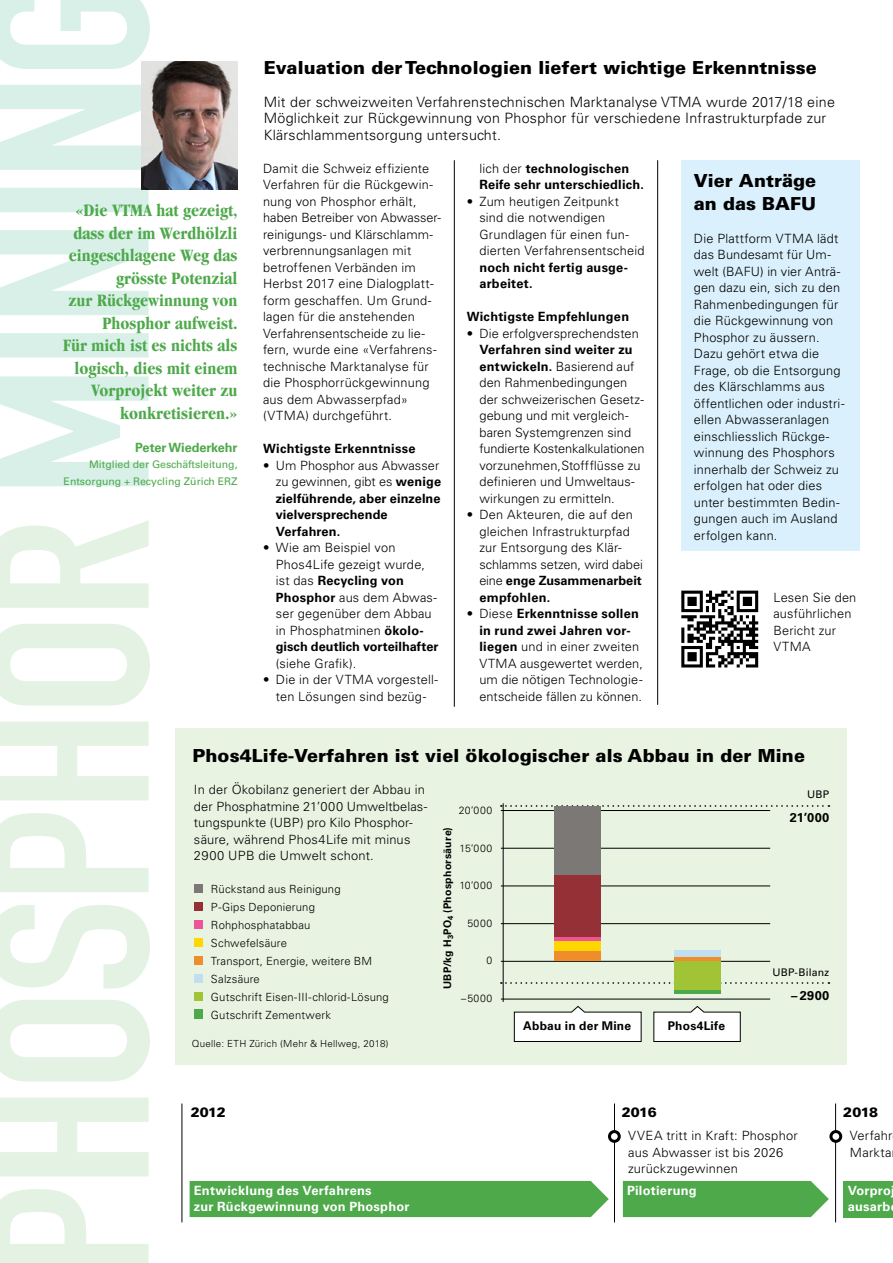
<style>
.page{position:relative;width:893px;height:1263px;background:#fff}
.page>*{position:absolute;margin:0;border:0;box-sizing:border-box;transform-origin:0 0}
.t1{font:700 condensed 18px/22.5px "Garamond LT";color:#4da94a;text-align:right}
.t2{font:900 18px/22.5px "Univers LT";letter-spacing:.005em;color:#000}
.t3{font:300 14.25px/16.5px "Univers LT";letter-spacing:.02em;color:#000}
.t4{font:900 13.5px "Univers LT";letter-spacing:-.04em;color:#000}
.t5{font:300 12.75px/16.5px "Univers LT";letter-spacing:.015em;color:#000}
.t6{font:700 12.75px/16.5px "Univers LT";letter-spacing:.015em;color:#000}
.t7{font:700 12.75px/16.5px "Univers LT";letter-spacing:.02em;color:#fff}
.t8{font:700 12.75px "Univers LT";color:#4da94a}
.t9{font:700 12px "Univers LT";letter-spacing:.02em;color:#000}
.t10{font:300 11.25px/18px "Univers LT";letter-spacing:.015em;color:#000}
.t11{font:10.5px/16.5px "Univers LT";color:#4da94a;text-align:right}
.t12{font:300 10.5px "Univers LT";letter-spacing:.055em;color:#000}
.t13{font:700 10.5px "Univers LT";letter-spacing:.025em;color:#000}
.t14{font:10.5px "Univers LT";letter-spacing:.015em;color:#000}
.t15{font:300 9.75px "Univers LT";letter-spacing:.025em;color:#000}
.s1{font-weight:300}
.s2{font-weight:700}
</style>
<div class="page">
<div style="left:175px;top:728px;width:672px;height:337px;background:#e8f3e1"></div>
<svg style="left:514px;top:1006px;width:128px;height:36px;background:#eaebe9"></svg>
<svg style="left:653px;top:1006px;width:88px;height:36px;background:#e8eae7"></svg>
<svg style="left:0;top:521px;width:150px;height:742px;fill:#e4f2e4"></svg>
<svg style="left:0;top:0;width:150px;height:486px;fill:#d9f0e9"></svg>
<div style="left:681px;top:160px;width:178px;height:390px;background:#daf0fc"></div>
<hr style="left:454px;top:160px;width:1px;height:547px;background:#000">
<hr style="left:657px;top:160px;width:1px;height:545px;background:#000">
<img style="left:142px;top:62px;width:96px;height:127px">
<hr style="left:182px;top:1103px;width:1px;height:119px;background:#000">
<hr style="left:614px;top:1103px;width:1px;height:119px;background:#000">
<hr style="left:835px;top:1103px;width:1px;height:119px;background:#000">
<div style="left:190px;top:1181px;width:419px;height:36px;background:#4da94a"></div>
<div style="left:843px;top:1181px;width:50px;height:36px;background:#4da94a"></div>
<div style="left:623px;top:1181px;width:206px;height:36px;background:#4da94a"></div>
<div style="left:831px;top:1131px;width:10px;height:10px;background:#fff;border-radius:50%"></div>
<div style="left:829px;top:1130px;width:13px;height:13px;border:3px solid #000;border-radius:50%"></div>
<div style="left:609px;top:1131px;width:10px;height:10px;background:#fff;border-radius:50%"></div>
<div style="left:608px;top:1130px;width:13px;height:13px;border:3px solid #000;border-radius:50%"></div>
<div style="left:194px;top:884px;width:8px;height:9px;background:#7b7876"></div>
<div style="left:194px;top:902px;width:8px;height:9px;background:#963037"></div>
<div style="left:194px;top:920px;width:8px;height:9px;background:#ec5597"></div>
<div style="left:194px;top:938px;width:8px;height:9px;background:#ffd700"></div>
<div style="left:194px;top:956px;width:8px;height:9px;background:#ef8d2d"></div>
<div style="left:194px;top:974px;width:8px;height:9px;background:#c1e0ef"></div>
<div style="left:194px;top:992px;width:8px;height:9px;background:#a1c436"></div>
<div style="left:194px;top:1009px;width:8px;height:10px;background:#4da94a"></div>
<hr style="left:501px;top:810px;width:269px;height:1px;background:#000">
<hr style="left:501px;top:848px;width:269px;height:1px;background:#000">
<hr style="left:501px;top:886px;width:269px;height:1px;background:#000">
<hr style="left:501px;top:923px;width:269px;height:1px;background:#000">
<hr style="left:501px;top:961px;width:269px;height:1px;background:#000">
<hr style="left:501px;top:999px;width:269px;height:1px;background:#000">
<svg style="left:501px;top:982px;width:328px;height:2px"></svg>
<svg style="left:501px;top:805px;width:328px;height:2px"></svg>
<div style="left:554px;top:806px;width:47px;height:68px;background:#7b7876"></div>
<div style="left:554px;top:874px;width:47px;height:63px;background:#963037"></div>
<hr style="left:554px;top:937px;width:47px;height:4px;background:#ec5597">
<div style="left:554px;top:941px;width:47px;height:11px;background:#ffd700"></div>
<div style="left:554px;top:952px;width:47px;height:9px;background:#ef8d2d"></div>
<div style="left:674px;top:951px;width:46px;height:7px;background:#c1e0ef"></div>
<hr style="left:674px;top:958px;width:46px;height:3px;background:#ef8d2d">
<div style="left:674px;top:961px;width:46px;height:29px;background:#a1c436"></div>
<hr style="left:674px;top:990px;width:46px;height:4px;background:#4da94a">
<hr style="left:503px;top:803px;width:1px;height:199px;background:#000">
<svg style="left:681px;top:591px;width:77px;height:76px"></svg>
<h1 class="t1" style="left:63px;top:199px;width:176px">«Die VTMA hat gezeigt, dass der im Werdhölzli eingeschlagene Weg das grösste Potenzial<br>zur Rückgewinnung von<br>Phosphor aufweist.<br>Für mich ist es nichts als logisch, dies mit einem<br>Vorprojekt weiter zu konkretisieren.»</h1>
<p class="t8" style="left:135px;top:440px;width:104px">Peter Wiederkehr</p>
<p class="t11" style="left:64px;top:456px;width:175px">Mitglied der Geschäftsleitung,<br>Entsorgung + Recycling Zürich ERZ</p>
<h1 class="t2" style="left:264px;top:56px;width:555px">Evaluation der Technologien liefert wichtige Erkenntnisse</h1>
<p class="t3" style="left:264px;top:94px;width:573px">Mit der schweizweiten Verfahrenstechnischen Marktanalyse VTMA wurde 2017/18 eine<br>Möglichkeit zur Rückgewinnung von Phosphor für verschiedene Infrastrukturpfade zur<br>Klärschlammentsorgung untersucht.</p>
<p class="t5" style="left:263px;top:160px;width:180px">Damit die Schweiz effiziente<br>Verfahren für die Rückgewin&shy;nung von Phosphor erhält, haben Betreiber von Abwasser&shy;reinigungs- und Klärschlamm&shy;verbrennungsanlagen mit betroffenen Verbänden im<br>Herbst 2017 eine Dialogplatt&shy;form geschaffen. Um Grund&shy;lagen für die anstehenden<br>Verfahrensentscheide zu lie&shy;fern, wurde eine «Verfahrens&shy;technische Marktanalyse für die Phosphorrückgewinnung aus dem Abwasserpfad» (VTMA) durchgeführt.</p>
<p class="t6" style="left:263px;top:441px;width:154px">Wichtigste Erkenntnisse</p>
<p class="t6" style="left:276px;top:457px;width:167px;text-indent:-13px"><span class="s1">• Um Phosphor aus Abwasser zu gewinnen, gibt es</span> wenige zielführende, aber einzelne vielversprechende<br>Verfahren.</p>
<p class="t5" style="left:276px;top:539px;width:164px;text-indent:-13px">• Wie am Beispiel von<br>Phos4Life gezeigt wurde, ist das <span class="s2">Recycling von<br>Phosphor</span> aus dem Abwas&shy;ser gegenüber dem Abbau in Phosphatminen <span class="s2">ökolo&shy;gisch deutlich vorteilhafter</span></p>
<p class="t5" style="left:276px;top:655px;width:82px">(siehe Grafik).</p>
<p class="t5" style="left:263px;top:671px;width:176px;text-align:center">• Die in der VTMA vorgestell&shy;ten Lösungen sind bezüg-</p>
<p class="t6" style="left:479px;top:160px;width:166px"><span class="s1">lich der</span> technologischen<br>Reife sehr unterschiedlich.</p>
<p class="t5" style="left:479px;top:193px;width:167px;text-indent:-13px">• Zum heutigen Zeitpunkt sind die notwendigen<br>Grundlagen für einen fun&shy;dierten Verfahrensentscheid</p>
<p class="t6" style="left:479px;top:259px;width:150px">noch nicht fertig ausge&shy;arbeitet.</p>
<p class="t6" style="left:467px;top:309px;width:164px">Wichtigste Empfehlungen</p>
<p class="t5" style="left:467px;top:325px;width:174px">• Die erfolgversprechendsten</p>
<p class="t5" style="left:479px;top:341px;width:167px"><span class="s2">Verfahren sind weiter zu entwickeln.</span> Basierend auf den Rahmenbedingungen der schweizerischen Gesetz&shy;gebung und mit vergleich&shy;baren Systemgrenzen sind fundierte Kostenkalkulationen vorzunehmen,Stoffflüsse zu definieren und Umweltaus&shy;wirkungen zu ermitteln.</p>
<p class="t5" style="left:479px;top:506px;width:165px;text-indent:-13px">• Den Akteuren, die auf den gleichen Infrastrukturpfad zur Entsorgung des Klär&shy;schlamms setzen, wird dabei eine <span class="s2">enge Zusammenarbeit empfohlen.</span></p>
<p class="t5" style="left:479px;top:605px;width:165px;text-indent:-13px">• Diese <span class="s2">Erkenntnisse sollen in rund zwei Jahren vor&shy;liegen</span> und in einer zweiten<br>VTMA ausgewertet werden, um die nötigen Technologie&shy;entscheide fällen zu können.</p>
<h1 class="t2" style="left:694px;top:169px;width:124px">Vier Anträge an das BAFU</h1>
<p class="t5" style="left:694px;top:230px;width:152px">Die Plattform VTMA lädt das Bundesamt für Um&shy;welt (BAFU) in vier Anträ&shy;gen dazu ein, sich zu den<br>Rahmenbedingungen für die Rückgewinnung von<br>Phosphor zu äussern.<br>Dazu gehört etwa die<br>Frage, ob die Entsorgung des Klärschlamms aus öffentlichen oder industri&shy;ellen Abwasseranlagen einschliesslich Rückge&shy;winnung des Phosphors innerhalb der Schweiz zu erfolgen hat oder dies unter bestimmten Bedin&shy;gungen auch im Ausland erfolgen kann.</p>
<p class="t5" style="left:773px;top:589px;width:85px">Lesen Sie den ausführlichen<br>Bericht zur<br>VTMA</p>
<h1 class="t2" style="left:192px;top:744px;width:614px">Phos4Life-Verfahren ist viel ökologischer als Abbau in der Mine</h1>
<p class="t5" style="left:194px;top:781px;width:235px">In der Ökobilanz generiert der Abbau in der Phosphatmine 21’000 Umweltbelas&shy;tungspunkte (UBP) pro Kilo Phosphor&shy;säure, während Phos4Life mit minus 2900 UPB die Umwelt schont.</p>
<p class="t14" style="left:807px;top:788px;width:23px">UBP</p>
<p class="t12" style="left:459px;top:804px;width:35px">20’000</p>
<p class="t12" style="left:460px;top:842px;width:34px">15’000</p>
<p class="t12" style="left:459px;top:879px;width:34px">10’000</p>
<p class="t12" style="left:467px;top:917px;width:26px">5000</p>
<p class="t12" style="left:486px;top:954px;width:7px">0</p>
<p class="t12" style="left:461px;top:992px;width:33px">–5000</p>
<p class="t6" style="left:790px;top:810px;width:41px">21’000</p>
<p class="t13" style="left:441px;top:989px;width:163px;rotate:-90deg">UBP/kg H<sub>3</sub>PO<sub>4</sub> (Phosphorsäure)</p>
<p class="t10" style="left:211px;top:880px;width:179px">Rückstand aus Reinigung<br>P-Gips Deponierung<br>Rohphosphatabbau<br>Schwefelsäure<br>Transport, Energie, weitere BM<br>Salzsäure<br>Gutschrift Eisen-III-chlorid-Lösung<br>Gutschrift Zementwerk</p>
<p class="t14" style="left:772px;top:966px;width:58px">UBP-Bilanz</p>
<p class="t6" style="left:791px;top:987px;width:40px">– 2900</p>
<p class="t15" style="left:192px;top:1037px;width:198px">Quelle: ETH Zürich (Mehr &amp; Hellweg, 2018)</p>
<p class="t9" style="left:523px;top:1019px;width:109px">Abbau in der Mine</p>
<p class="t9" style="left:668px;top:1019px;width:59px">Phos4Life</p>
<p class="t4" style="left:191px;top:1104px;width:37px">2012</p>
<p class="t4" style="left:622px;top:1104px;width:36px">2016</p>
<p class="t4" style="left:843px;top:1104px;width:36px">2018</p>
<p class="t5" style="left:628px;top:1127px;width:171px">VVEA tritt in Kraft: Phosphor aus Abwasser ist bis 2026 zurückzugewinnen</p>
<p class="t5" style="left:850px;top:1127px;width:44px">Verfahr<br>Markta</p>
<p class="t7" style="left:194px;top:1182px;width:217px">Entwicklung des Verfahrens<br>zur Rückgewinnung von Phosphor</p>
<p class="t7" style="left:848px;top:1182px;width:49px">Vorproj ausarb</p>
<p class="t7" style="left:627px;top:1182px;width:71px">Pilotierung</p>
</div>
